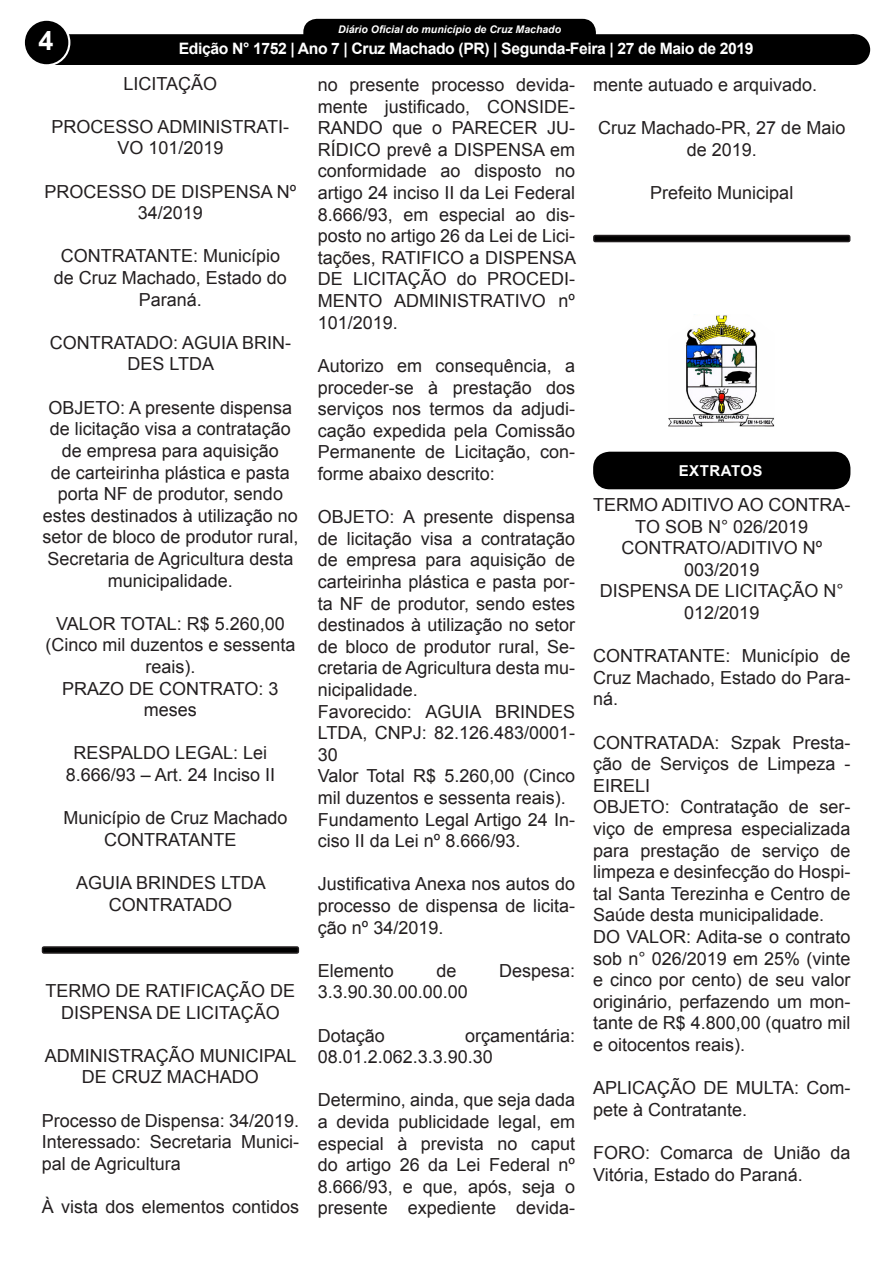
<style>
.page{position:relative;width:893px;height:1263px;background:#fff}
.page>*{position:absolute;margin:0;border:0;box-sizing:border-box;transform-origin:0 0}
.t1{font:700 27px "Arial";color:#fff}
.t2{font:18px/21.6px "Arial";color:#231f20;text-align:center}
.t3{font:700 15.75px "Arial";letter-spacing:-.025em;color:#fff}
.t4{font:700 15px "Arial";color:#fff}
.t5{font:700 15px "Arial";letter-spacing:.035em;color:#fff}
.t6{font:italic 700 10.5px "Arial";color:#fff}
</style>
<div class="page">
<div style="left:305px;top:20px;width:289px;height:28px;background:#000;border-radius:12px"></div>
<div style="left:303px;top:19px;width:293px;height:31px;border:3px solid #000;border-radius:12px"></div>
<div style="left:39px;top:34px;width:815px;height:31px;background:#000;border:2px solid #000"></div>
<div style="left:24px;top:20px;width:45px;height:45px;background:#000;border-radius:50%"></div>
<div style="left:23px;top:19px;width:47px;height:47px;border:2px solid #fff;border-radius:50%"></div>
<div style="left:840px;top:35px;width:29px;height:29px;background:#000;border-radius:50%"></div>
<div style="left:839px;top:34px;width:31px;height:31px;border:2px solid #000;border-radius:50%"></div>
<div style="left:43px;top:947px;width:255px;height:6px;background:#000;border-radius:2px"></div>
<div style="left:42px;top:946px;width:257px;height:8px;border:2px solid #231f20;border-radius:2px"></div>
<div style="left:594px;top:236px;width:256px;height:6px;background:#000;border-radius:2px"></div>
<div style="left:593px;top:235px;width:257px;height:7px;border:2px solid #231f20;border-radius:2px"></div>
<img style="left:669px;top:315px;width:106px;height:111px">
<div style="left:593px;top:452px;width:257px;height:37px;background:#000;border-radius:16px"></div>
<div style="left:97px;top:36px;width:676px;height:27px;background:#000"></div>
<p class="t6" style="left:338px;top:22px;width:224px">Diário Oficial do município de Cruz Machado</p>
<p class="t4" style="left:205px;top:40px;width:491px">Edição 1145 - Cruz Machado (PR) - Terça-Feira - 3 de Janeiro de 2017</p>
<p class="t2" style="left:124px;top:72px;width:95px">LICITAÇÃO</p>
<p class="t2" style="left:52px;top:116px;width:239px">PROCESSO ADMINISTRATI-<br>VO 101/2019</p>
<p class="t2" style="left:45px;top:180px;width:253px">PROCESSO DE DISPENSA Nº<br>34/2019</p>
<p class="t2" style="left:54px;top:245px;width:235px">CONTRATANTE: Município de Cruz Machado, Estado do<br>Paraná.</p>
<p class="t2" style="left:50px;top:332px;width:243px">CONTRATADO: AGUIA BRIN-<br>DES LTDA</p>
<p class="t2" style="left:42px;top:396px;width:258px">OBJETO: A presente dispensa de licitação visa a contratação de empresa para aquisição<br>de carteirinha plástica e pasta porta NF de produtor, sendo estes destinados à utilização no setor de bloco de produtor rural,<br>Secretaria de Agricultura desta municipalidade.</p>
<p class="t2" style="left:45px;top:612px;width:252px">VALOR TOTAL: R$ 5.260,00 (Cinco mil duzentos e sessenta reais).</p>
<p class="t2" style="left:62px;top:677px;width:218px">PRAZO DE CONTRATO: 3 meses</p>
<p class="t2" style="left:66px;top:742px;width:211px">RESPALDO LEGAL: Lei<br>8.666/93 – Art. 24 Inciso II</p>
<p class="t2" style="left:63px;top:807px;width:226px">Município de Cruz Machado</p>
<p class="t2" style="left:104px;top:828px;width:134px">CONTRATANTE</p>
<p class="t2" style="left:76px;top:872px;width:191px">AGUIA BRINDES LTDA</p>
<p class="t2" style="left:109px;top:893px;width:125px">CONTRATADO</p>
<h1 class="t1" style="left:38px;top:21px;width:17px">4</h1>
<p class="t3" style="left:179px;top:37px;width:576px">Edição N° 1752 | Ano 7 | Cruz Machado (PR) | Segunda-Feira | 27 de Maio de 2019</p>
<p class="t2" style="left:318px;top:74px;width:260px;text-align:justify">no presente processo devida&shy;mente justificado, CONSIDE-RANDO que o PARECER JU-RÍDICO prevê a DISPENSA em conformidade ao disposto no artigo 24 inciso II da Lei Federal 8.666/93, em especial ao dis&shy;posto no artigo 26 da Lei de Lici&shy;tações, RATIFICO a DISPENSA DE LICITAÇÃO do PROCEDI-MENTO ADMINISTRATIVO nº 101/2019.</p>
<p class="t2" style="left:318px;top:355px;width:259px;text-align:justify">Autorizo em consequência, a proceder-se à prestação dos serviços nos termos da adjudi&shy;cação expedida pela Comissão Permanente de Licitação, con&shy;forme abaixo descrito:</p>
<p class="t2" style="left:318px;top:506px;width:259px;text-align:justify">OBJETO: A presente dispensa de licitação visa a contratação de empresa para aquisição de carteirinha plástica e pasta por&shy;ta NF de produtor, sendo estes destinados à utilização no setor de bloco de produtor rural, Se&shy;cretaria de Agricultura desta mu&shy;nicipalidade.</p>
<p class="t2" style="left:318px;top:700px;width:259px;text-align:justify">Favorecido: AGUIA BRINDES LTDA, CNPJ: 82.126.483/0001- 30</p>
<p class="t2" style="left:318px;top:765px;width:259px;text-align:left">Valor Total R$ 5.260,00 (Cinco mil duzentos e sessenta reais).</p>
<p class="t2" style="left:318px;top:808px;width:259px;text-align:left">Fundamento Legal Artigo 24 In&shy;ciso II da Lei nº 8.666/93.</p>
<p class="t2" style="left:318px;top:873px;width:259px;text-align:justify">Justificativa Anexa nos autos do processo de dispensa de licita&shy;ção nº 34/2019.</p>
<p class="t2" style="left:318px;top:959px;width:78px">Elemento</p>
<p class="t2" style="left:436px;top:959px;width:22px">de</p>
<p class="t2" style="left:499px;top:959px;width:78px">Despesa:</p>
<p class="t2" style="left:318px;top:981px;width:152px">3.3.90.30.00.00.00</p>
<p class="t2" style="left:318px;top:1024px;width:69px">Dotação</p>
<p class="t2" style="left:593px;top:74px;width:226px">mente autuado e arquivado.</p>
<p class="t2" style="left:598px;top:117px;width:249px">Cruz Machado-PR, 27 de Maio de 2019.</p>
<p class="t2" style="left:650px;top:182px;width:145px">Prefeito Municipal</p>
<p class="t5" style="left:679px;top:460px;width:85px">EXTRATOS</p>
<p class="t2" style="left:593px;top:494px;width:259px">TERMO ADITIVO AO CONTRA-<br>TO SOB N° 026/2019</p>
<p class="t2" style="left:621px;top:537px;width:202px">CONTRATO/ADITIVO Nº<br>003/2019</p>
<p class="t2" style="left:600px;top:580px;width:245px">DISPENSA DE LICITAÇÃO N°<br>012/2019</p>
<p class="t2" style="left:593px;top:645px;width:259px;text-align:justify">CONTRATANTE: Município de Cruz Machado, Estado do Para&shy;ná.</p>
<p class="t2" style="left:593px;top:731px;width:259px;text-align:justify">CONTRATADA: Szpak Presta&shy;ção de Serviços de Limpeza - EIRELI</p>
<p class="t2" style="left:593px;top:796px;width:259px;text-align:justify">OBJETO: Contratação de ser&shy;viço de empresa especializada para prestação de serviço de limpeza e desinfecção do Hospi&shy;tal Santa Terezinha e Centro de Saúde desta municipalidade.</p>
<p class="t2" style="left:593px;top:926px;width:259px;text-align:justify">DO VALOR: Adita-se o contrato sob n° 026/2019 em 25% (vinte e cinco por cento) de seu valor originário, perfazendo um mon&shy;tante de R$ 4.800,00 (quatro mil e oitocentos reais).</p>
<p class="t2" style="left:593px;top:1077px;width:259px;text-align:left">APLICAÇÃO DE MULTA: Com&shy;pete à Contratante.</p>
<p class="t2" style="left:593px;top:1142px;width:259px;text-align:left">FORO: Comarca de União da<br>Vitória, Estado do Paraná.</p>
<p class="t2" style="left:46px;top:980px;width:251px">TERMO DE RATIFICAÇÃO DE<br>DISPENSA DE LICITAÇÃO</p>
<p class="t2" style="left:45px;top:1044px;width:253px">ADMINISTRAÇÃO MUNICIPAL<br>DE CRUZ MACHADO</p>
<p class="t2" style="left:42px;top:1109px;width:259px">Processo de Dispensa: 34/2019.</p>
<p class="t2" style="left:42px;top:1131px;width:259px;text-align:left">Interessado: Secretaria Munici&shy;pal de Agricultura</p>
<p class="t2" style="left:42px;top:1196px;width:259px">À vista dos elementos contidos</p>
<p class="t2" style="left:318px;top:1024px;width:259px;text-align:left;text-indent:147px">orçamentária:<br>08.01.2.062.3.3.90.30</p>
<p class="t2" style="left:318px;top:1089px;width:259px;text-align:justify">Determino, ainda, que seja dada a devida publicidade legal, em especial à prevista no caput do artigo 26 da Lei Federal nº 8.666/93, e que, após, seja o presente expediente devida-</p>
</div>
